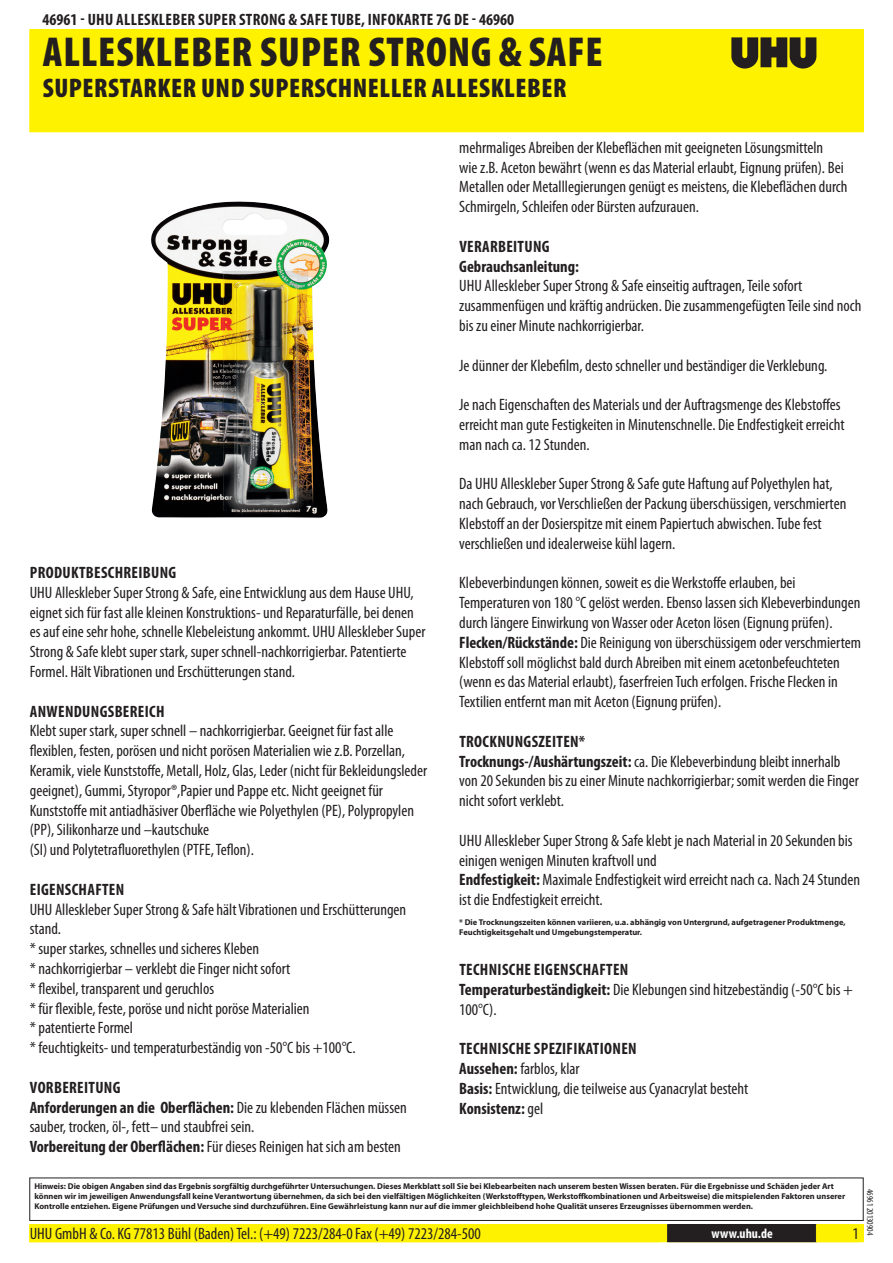
<style>
.page{position:relative;width:893px;height:1263px;background:#fff}
.page>*{position:absolute;margin:0;border:0;box-sizing:border-box;transform-origin:0 0}
.PageHeaderBlack{font:900 condensed 42px "Myriad Pro";letter-spacing:.02em;color:#231f20}
.PageSubheaderBlack{font:900 condensed 27px "Myriad Pro";letter-spacing:.02em;color:#231f20}
.Regular{font:condensed 16.5px/19.8px "Myriad Pro";color:#231f20}
.TOCItem{font:700 condensed 16.5px "Myriad Pro";letter-spacing:.02em;color:#231f20}
.ContactDataBlack{font:condensed 16.5px "Myriad Pro";color:#231f20}
.Regular-2{font:700 condensed 16.5px "Myriad Pro";color:#231f20}
.URL{font:700 condensed 13.5px "Myriad Pro";color:#fff}
.Revisie{font:condensed 9px "Myriad Pro";color:#231f20}
.Disclaimer{font:700 8.4px/10.1px "Myriad Pro";color:#231f20}
.s1{font-weight:700}
.s2{font-weight:400}
</style>
<div class="page">
<div style="left:30px;top:30px;width:833px;height:102px;background:#fff200"></div>
<svg style="left:731px;top:37px;width:85px;height:32px"></svg>
<div style="left:29px;top:1177px;width:835px;height:44px;border:1px solid #231f20"></div>
<div style="left:30px;top:1225px;width:833px;height:17px;background:#fff200"></div>
<div style="left:29px;top:1224px;width:835px;height:18px;border:1px solid #fff200"></div>
<div style="left:668px;top:1225px;width:148px;height:17px;background:#231f20"></div>
<div style="left:667px;top:1224px;width:150px;height:18px;border:1px solid #231f20"></div>
<img style="left:151px;top:201px;width:178px;height:317px">
<p class="TOCItem" style="left:43px;top:9px;width:473px">46961 - UHU Alleskleber Su per Strong &amp; Safe Tu be, Infokarte 7g DE - 46960</p>
<p class="PageHeaderBlack" style="left:43px;top:25px;width:561px">ALLESKLEBER SUPER STRONG &amp; SAFE</p>
<p class="PageSubheaderBlack" style="left:43px;top:70px;width:525px">SUPERSTARKER UND SUPERSCHNELLER ALLESKLEBER</p>
<p class="TOCItem" style="left:30px;top:562px;width:148px">Produ ktbeschreibung</p>
<p class="Regular" style="left:30px;top:582px;width:397px">UHU Alleskleber Super Strong &amp; Safe, eine Entwicklung aus dem Hause UHU, eignet sich für fast alle kleinen Konstruktions- und Reparaturfälle, bei denen es auf eine sehr hohe, schnelle Klebeleistung ankommt. UHU Alleskleber Super Strong &amp; Safe klebt super stark, super schnell-nachkorrigierbar. Patentierte Formel. Hält Vibrationen und Erschütterungen stand.</p>
<p class="TOCItem" style="left:30px;top:701px;width:134px">Anwendu ngsbereich</p>
<p class="Regular" style="left:30px;top:721px;width:399px">Klebt super stark, super schnell – nachkorrigierbar. Geeignet für fast alle flexiblen, festen, porösen und nicht porösen Materialien wie z.B. Porzellan, Keramik, viele Kunststoffe, Metall, Holz, Glas, Leder (nicht für Bekleidungsleder geeignet), Gummi, Styropor®,Papier und Pappe etc. Nicht geeignet für Kunststoffe mit antiadhäsiver Oberfläche wie Polyethylen (PE), Polypropylen (PP), Silikonharze und –kautschuke</p>
<p class="Regular" style="left:30px;top:840px;width:226px">(SI) und Polytetrafluorethylen (PTFE, Teflon).</p>
<p class="TOCItem" style="left:30px;top:879px;width:96px">Eigenschaften</p>
<p class="Regular" style="left:30px;top:899px;width:378px">UHU Alleskleber Super Strong &amp; Safe hält Vibrationen und Erschütterungen stand.</p>
<p class="Regular" style="left:30px;top:939px;width:231px">* super starkes, schnelles und sicheres Kleben</p>
<p class="Regular" style="left:30px;top:958px;width:262px">* nachkorrigierbar – verklebt die Finger nicht sofort</p>
<p class="Regular" style="left:30px;top:978px;width:186px">* flexibel, transparent und geruchlos</p>
<p class="Regular" style="left:30px;top:998px;width:281px">* für flexible, feste, poröse und nicht poröse Materialien</p>
<p class="Regular" style="left:30px;top:1018px;width:105px">* patentierte Formel</p>
<p class="Regular" style="left:30px;top:1038px;width:327px">* feuchtigkeits- und temperaturbeständig von -50°C bis +1 00°C.</p>
<p class="TOCItem" style="left:30px;top:1077px;width:92px">Vorbereitung</p>
<p class="Regular" style="left:30px;top:1097px;width:379px"><span class="s1">Anforderungen an die Oberflächen:</span> Die zu klebenden Flächen müssen sauber, trocken, öl-, fett– und staubfrei sein.</p>
<p class="Regular" style="left:30px;top:1137px;width:373px"><span class="s1">Vorbereitung der Oberflächen:</span> Für dieses Reinigen hat sich am besten</p>
<p class="Regular" style="left:459px;top:137px;width:390px">mehrmaliges Abreiben der Klebeflächen mit geeigneten Lösungsmitteln<br>wie z.B. Aceton bewährt (wenn es das Material erlaubt, Eignung prüfen). Bei Metallen oder Metalllegierungen genügt es meistens, die Klebeflächen durch Schmirgeln, Schleifen oder Bürsten aufzurauen.</p>
<p class="TOCItem" style="left:459px;top:236px;width:92px">Verarbeitung</p>
<p class="Regular-2" style="left:459px;top:256px;width:121px">Gebrauchsanleitung:</p>
<p class="Regular" style="left:459px;top:276px;width:404px">UHU Alleskleber Super Strong &amp; Safe einseitig auftragen, Teile sofort zusammenfügen und kräftig andrücken. Die zusammengefügten Teile sind noch bis zu einer Minute nachkorrigierbar.</p>
<p class="Regular" style="left:459px;top:355px;width:370px">Je dünner der Klebefilm, desto schneller und beständiger die Verklebung.</p>
<p class="Regular" style="left:459px;top:395px;width:387px">Je nach Eigenschaften des Materials und der Auftragsmenge des Klebstoffes erreicht man gute Festigkeiten in Minutenschnelle. Die Endfestigkeit erreicht man nach ca. 1 2 Stunden.</p>
<p class="Regular" style="left:459px;top:474px;width:389px">Da UHU Alleskleber Super Strong &amp; Safe gute Haftung auf Polyethylen hat, nach Gebrauch, vor Verschließen der Packung überschüssigen, verschmierten Klebstoff an der Dosierspitze mit einem Papiertuch abwischen. Tube fest verschließen und idealerweise kühl lagern.</p>
<p class="Regular" style="left:459px;top:573px;width:403px">Klebeverbindungen können, soweit es die Werkstoffe erlauben, bei<br>Temperaturen von 1 80 °C gelöst werden. Ebenso lassen sich Klebeverbindungen durch längere Einwirkung von Wasser oder Aceton lösen (Eignung prüfen).</p>
<p class="Regular" style="left:459px;top:632px;width:403px"><span class="s1">Flecken/Rückstände:</span> Die Reinigung von überschüssigem oder verschmiertem Klebstoff soll möglichst bald durch Abreiben mit einem acetonbefeuchteten (wenn es das Material erlaubt), faserfreien Tuch erfolgen. Frische Flecken in Textilien entfernt man mit Aceton (Eignung prüfen).</p>
<p class="TOCItem" style="left:459px;top:731px;width:127px">Trocknungszeiten*</p>
<p class="Regular" style="left:459px;top:751px;width:401px"><span class="s1">Trocknungs-/Aushärtungszeit:</span> ca. Die Klebeverbindung bleibt innerhalb von 20 Sekunden bis zu einer Minute nachkorrigierbar; somit werden die Finger nicht sofort verklebt.</p>
<p class="Regular" style="left:459px;top:830px;width:395px">UHU Alleskleber Super Strong &amp; Safe klebt je nach Material in 20 Sekunden bis einigen wenigen Minuten kraftvoll und</p>
<p class="Regular" style="left:459px;top:870px;width:402px"><span class="s1">Endfestigkeit:</span> Maximale Endfestigkeit wird erreicht nach ca. Nach 24 Stunden ist die Endfestigkeit erreicht.</p>
<p class="Disclaimer" style="left:459px;top:917px;width:388px">* Die Trocknungszeiten können variieren, u.a. abhängig von Untergrund, aufgetragener Produktmenge,<br>Feuchtigkeitsgehalt und Umgebungstemperatur.</p>
<p class="TOCItem" style="left:459px;top:959px;width:170px">Technische Eigenschaften</p>
<p class="Regular" style="left:459px;top:979px;width:395px"><span class="s1">Temperaturbeständigkeit:</span> Die Klebungen sind hitzebeständig (-50°C bis +<br>1 00°C).</p>
<p class="TOCItem" style="left:459px;top:1038px;width:179px">Technische Spezifikationen</p>
<p class="Regular" style="left:459px;top:1058px;width:122px"><span class="s1">Aussehen:</span> farblos, klar</p>
<p class="Regular" style="left:459px;top:1078px;width:291px"><span class="s1">Basis:</span> Entwicklung, die teilweise aus Cyanacrylat besteht</p>
<p class="Regular-2" style="left:459px;top:1098px;width:86px">Konsistenz: <span class="s2">gel</span></p>
<p class="Disclaimer" style="left:34px;top:1181px;width:812px">Hinweis: Die obigen Angaben sind das Ergebnis sorgfältig durchgeführter Untersuchungen. Dieses Merkblatt soll Sie bei Klebearbeiten nach unserem besten Wissen beraten. Für die Ergebnisse und Schäden jeder Art können wir im jeweiligen Anwendungsfall keine Verantwortung übernehmen, da sich bei den vielfältigen Möglichkeiten (Werkstofftypen, Werkstoffkombinationen und Arbeitsweise) die mitspielenden Faktoren unserer<br>Kontrolle entziehen. Eigene Prüfungen und Versuche sind durchzuführen. Eine Gewährleistung kann nur auf die immer gleichbleibend hohe Qualität unseres Erzeugnisses übernommen werden.</p>
<p class="ContactDataBlack" style="left:30px;top:1224px;width:453px">UHU GmbH &amp; Co. KG 7781 3 Bühl (Baden) Tel.: (+49) 7223/284-0 Fax (+49) 7223/284-500</p>
<p class="URL" style="left:711px;top:1225px;width:63px">www.uhu.de</p>
<p class="Revisie" style="left:875px;top:1189px;width:48px;rotate:90deg">46961 201 30904</p>
</div>
